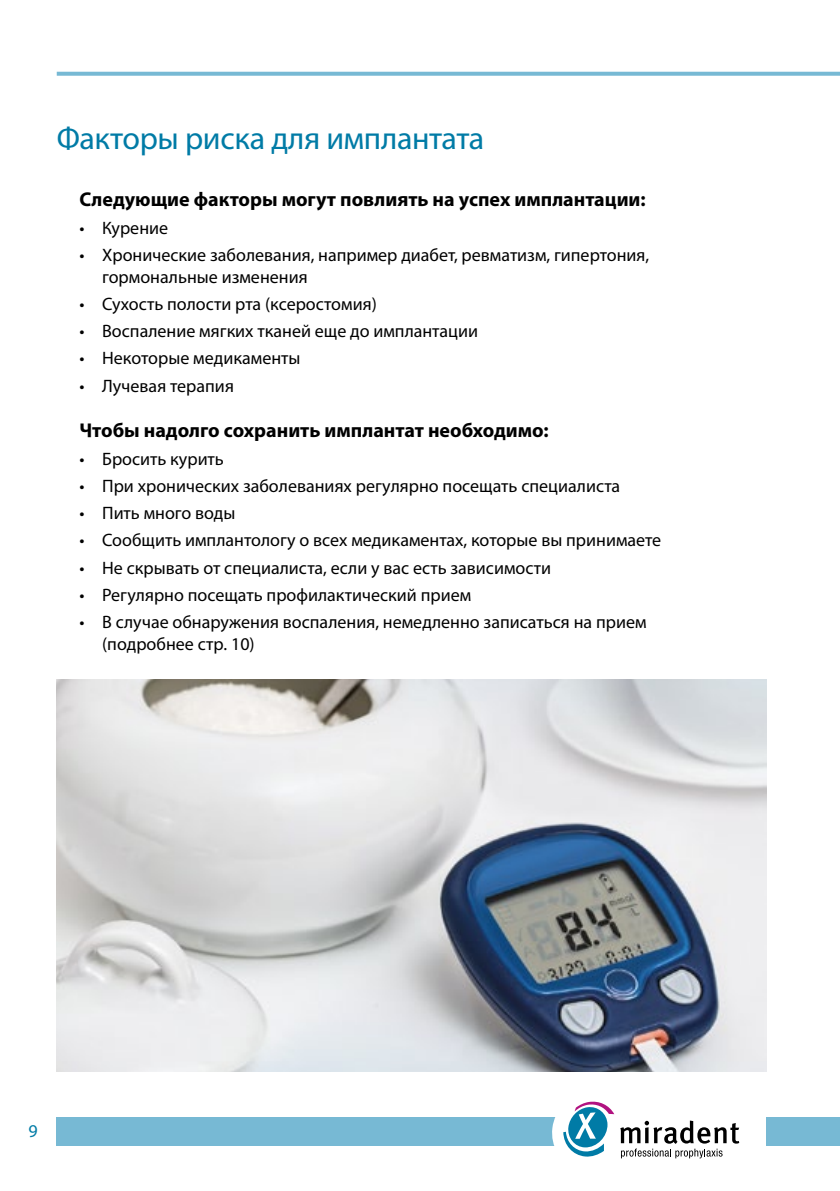
<style>
.page{position:relative;width:840px;height:1191px;background:#fff}
.page>*{position:absolute;margin:0;border:0;box-sizing:border-box;transform-origin:0 0}
.t1{font:32px "Myriad Pro";letter-spacing:-.01em;color:#007ba6}
.t2{font:700 20px "Myriad Pro";color:#000}
.t3{font:18px/21.6px "Myriad Pro";color:#000}
.t4{font:18px "Myriad Pro";color:#007ba6}
</style>
<div class="page">
<div style="left:57px;top:1117px;width:501px;height:28px;background:#77b9d4"></div>
<svg style="left:549px;top:1101px;width:65px;height:56px"></svg>
<svg style="left:620px;top:1120px;width:118px;height:38px"></svg>
<div style="left:765px;top:1117px;width:74px;height:28px;background:#77b9d4"></div>
<svg style="left:57px;top:72px;width:782px;height:4px;background:#80bdd6"></svg>
<img style="left:57px;top:679px;width:708px;height:392px">
<h1 class="t1" style="left:57px;top:118px;width:429px">Факторы риска для имплантата</h1>
<p class="t2" style="left:79px;top:187px;width:567px">Следующие факторы могут повлиять на успех имплантации:</p>
<p class="t3" style="left:79px;top:216px;width:90px">• Курение</p>
<p class="t3" style="left:102px;top:244px;width:548px;text-indent:-23px">• Хронические заболевания, например диабет, ревматизм, гипертония, гормональные изменения</p>
<p class="t3" style="left:79px;top:293px;width:299px">• Сухость полости рта (ксеростомия)</p>
<p class="t3" style="left:79px;top:320px;width:400px">• Воспаление мягких тканей еще до имплантации</p>
<p class="t3" style="left:79px;top:347px;width:222px">• Некоторые медикаменты</p>
<p class="t3" style="left:79px;top:374px;width:156px">• Лучевая терапия</p>
<p class="t2" style="left:79px;top:417px;width:470px">Чтобы надолго сохранить имплантат необходимо:</p>
<p class="t3" style="left:79px;top:447px;width:146px">• Бросить курить</p>
<p class="t3" style="left:79px;top:475px;width:542px">• При хронических заболеваниях регулярно посещать специалиста</p>
<p class="t3" style="left:79px;top:502px;width:157px">• Пить много воды</p>
<p class="t3" style="left:79px;top:529px;width:583px">• Сообщить имплантологу о всех медикаментах, которые вы принимаете</p>
<p class="t3" style="left:79px;top:556px;width:473px">• Не скрывать от специалиста, если у вас есть зависимости</p>
<p class="t3" style="left:79px;top:584px;width:393px">• Регулярно посещать профилактический прием</p>
<p class="t3" style="left:102px;top:611px;width:545px;text-indent:-23px">• В случае обнаружения воспаления, немедленно записаться на прием (подробнее стр. 10)</p>
<p class="t4" style="left:28px;top:1120px;width:11px">9</p>
</div>
